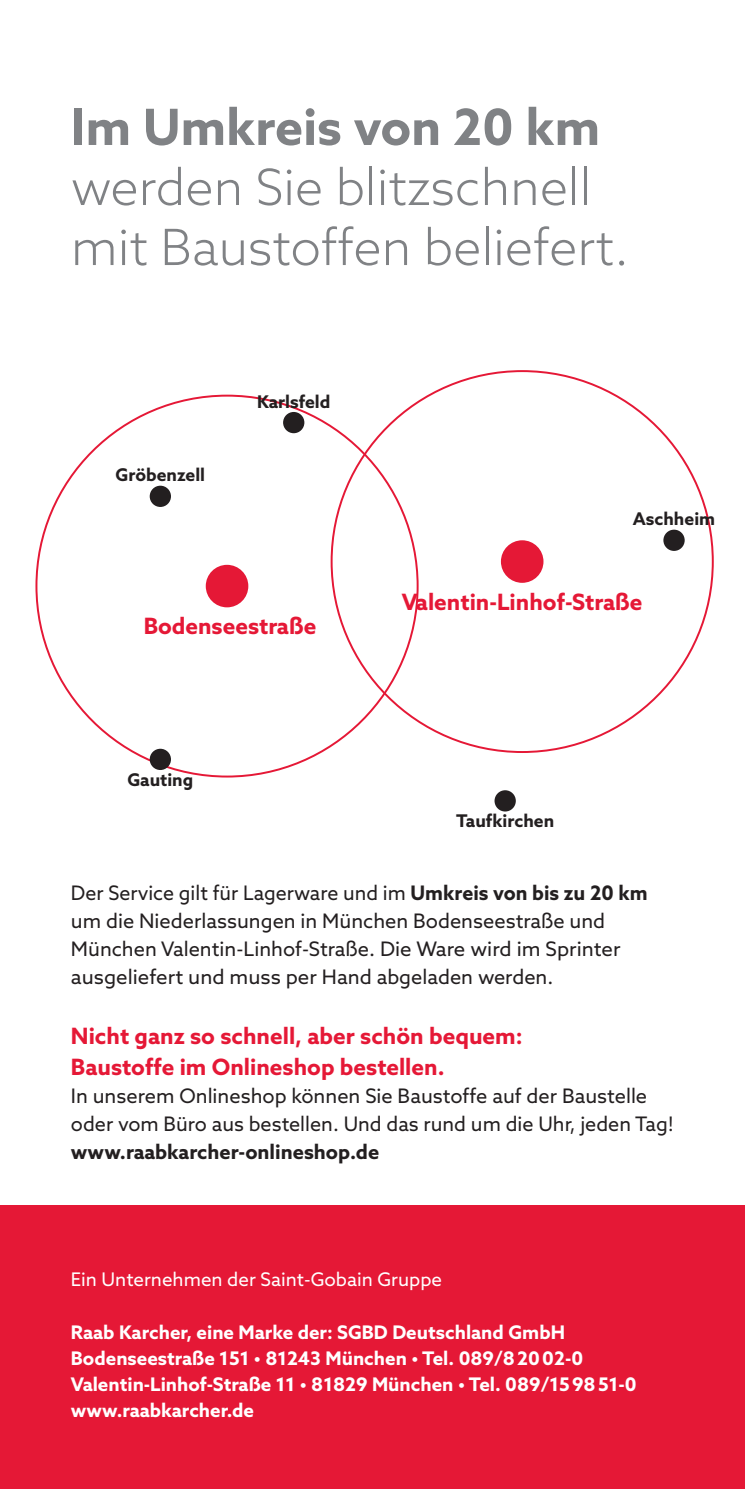
<style>
.page{position:relative;width:745px;height:1489px;background:#fff}
.page>*{position:absolute;margin:0;border:0;box-sizing:border-box;transform-origin:0 0}
.t1{font:300 50px/60px "Azo Sans";color:#808285}
.t2{font:700 50px "Azo Sans";color:#808285}
.t3{font:700 22.5px/31.5px "Azo Sans";color:#e51836}
.t4{font:20px/28px "Azo Sans";color:#231f20}
.t5{font:700 20px "Azo Sans";color:#231f20}
.t6{font:700 18.75px/26.2px "Azo Sans";color:#fff}
.t7{font:18.75px "Azo Sans";color:#fff}
.t8{font:700 17.5px "Azo Sans";color:#231f20}
.s1{font-weight:700}
</style>
<div class="page">
<div style="left:0;top:1205px;width:744px;height:283px;background:#e51836"></div>
<hr style="left:744px;top:992px;width:1px;height:496px;background:#e51836">
<div style="left:206px;top:565px;width:42px;height:42px;background:#e51836;border-radius:50%"></div>
<div style="left:500px;top:540px;width:43px;height:43px;background:#e51836;border-radius:50%"></div>
<div style="left:663px;top:529px;width:21px;height:22px;background:#231f20;border-radius:50%"></div>
<div style="left:494px;top:790px;width:21px;height:21px;background:#231f20;border-radius:50%"></div>
<div style="left:150px;top:748px;width:21px;height:22px;background:#231f20;border-radius:50%"></div>
<div style="left:283px;top:412px;width:21px;height:21px;background:#231f20;border-radius:50%"></div>
<div style="left:150px;top:485px;width:21px;height:22px;background:#231f20;border-radius:50%"></div>
<h1 class="t2" style="left:71px;top:94px;width:530px">Im Umkreis von 20 km</h1>
<h1 class="t1" style="left:71px;top:156px;width:559px">werden Sie blitzschnell mit Baustoffen beliefert.</h1>
<p class="t8" style="left:115px;top:463px;width:91px">Gröbenzell</p>
<p class="t8" style="left:257px;top:390px;width:75px">Karlsfeld</p>
<p class="t3" style="left:144px;top:610px;width:174px">Bodenseestraße</p>
<p class="t8" style="left:127px;top:767px;width:67px">Gauting</p>
<p class="t8" style="left:632px;top:507px;width:84px">Aschheim</p>
<p class="t3" style="left:401px;top:585px;width:242px">Valentin-Linhof-Straße</p>
<p class="t8" style="left:456px;top:809px;width:100px">Taufkirchen</p>
<p class="t4" style="left:71px;top:878px;width:578px">Der Service gilt für Lagerware und im <span class="s1">Umkreis von bis zu 20 km </span>um die Niederlassungen in München Bodenseestraße und München Valentin-Linhof-Straße. Die Ware wird im Sprinter ausgeliefert und muss per Hand abgeladen werden.</p>
<p class="t3" style="left:71px;top:1019px;width:453px">Nicht ganz so schnell, aber schön bequem:<br>Baustoffe im Onlineshop bestellen.</p>
<p class="t4" style="left:71px;top:1081px;width:604px">In unserem Onlineshop können Sie Baustoffe auf der Baustelle oder vom Büro aus bestellen. Und das rund um die Uhr, jeden Tag!</p>
<p class="t5" style="left:71px;top:1138px;width:309px">www.raabkarcher-onlineshop.de</p>
<p class="t7" style="left:71px;top:1266px;width:372px">Ein Unternehmen der Saint-Gobain Gruppe</p>
<p class="t6" style="left:71px;top:1318px;width:566px">Raab Karcher, eine Marke der: SGBD Deutschland GmbH Bodenseestraße 151 • 81243 München • Tel. 089/82002-0<br>Valentin-Linhof-Straße 11 • 81829 München • Tel. 089/159851-0 www.raabkarcher.de</p>
</div>
